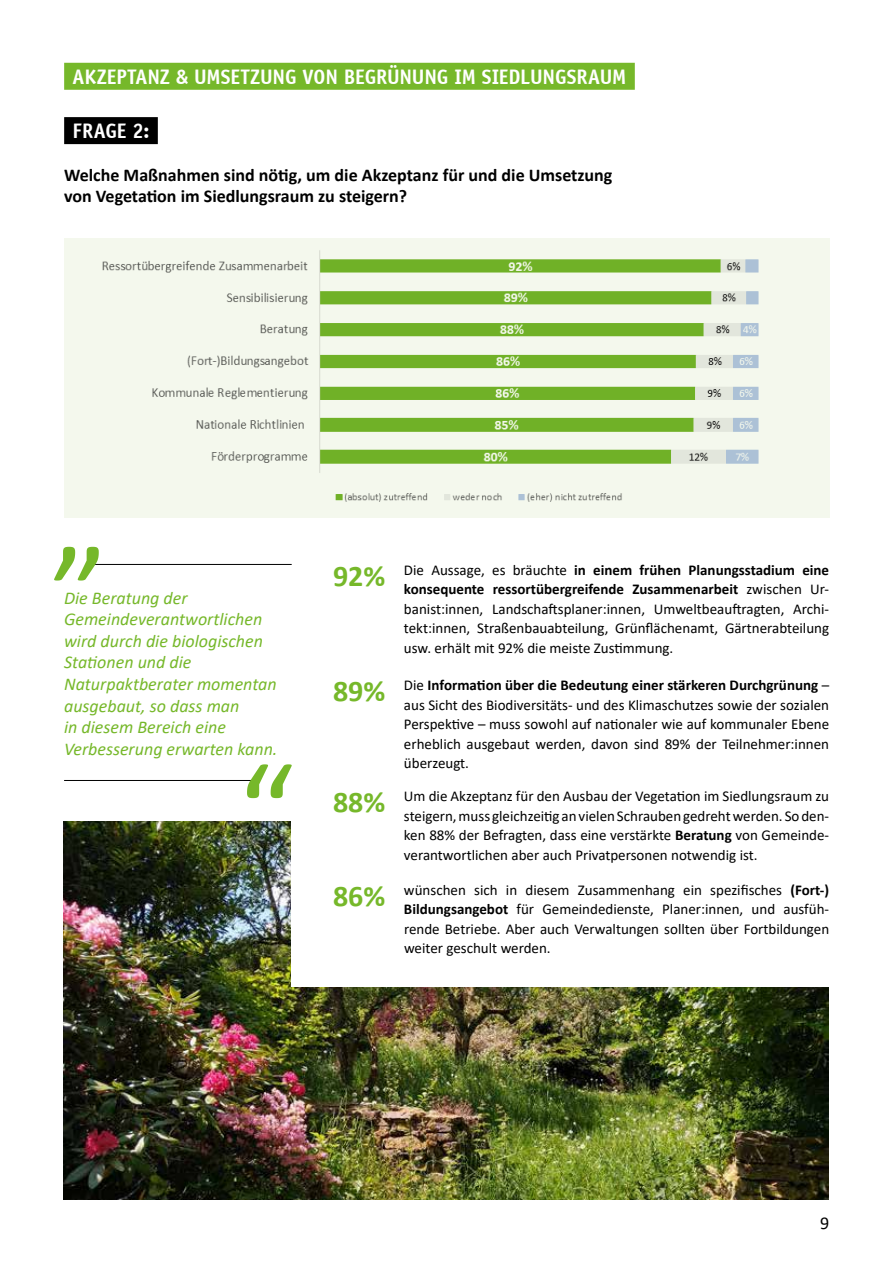
<style>
.page{position:relative;width:893px;height:1263px;background:#fff}
.page>*{position:absolute;margin:0;border:0;box-sizing:border-box;transform-origin:0 0}
.t1{font:700 30px "Calibri";color:#76b82a}
.t2{font:700 21px "Officina Sans";letter-spacing:-.01em;color:#fff;scale:.96 1}
.t3{font:italic 18px/21.6px "Calibri";color:#76b82a}
.t4{font:700 18px/21px "Calibri";color:#000}
.t5{font:18px "Calibri";color:#000}
.t6{font:15px/19.5px "Calibri";color:#000;text-align:justify}
.s1{font-weight:700}
</style>
<div class="page">
<img style="left:64px;top:821px;width:765px;height:378px">
<div style="left:291px;top:798px;width:586px;height:189px;background:#fff"></div>
<div style="left:64px;top:117px;width:94px;height:27px;background:#000"></div>
<div style="left:64px;top:63px;width:571px;height:27px;background:#76b82a"></div>
<div style="left:64px;top:239px;width:766px;height:279px;background:#f4f8ed"></div>
<img style="left:102px;top:250px;width:657px;height:252px">
<hr style="left:91px;top:564px;width:201px;height:1px;background:#000">
<svg style="left:54px;top:547px;width:45px;height:33px"></svg>
<hr style="left:64px;top:780px;width:192px;height:1px;background:#000">
<svg style="left:247px;top:764px;width:45px;height:34px"></svg>
<h2 class="t2" style="left:73px;top:62px;width:578px">AKZEPTANZ &amp; UMSETZUNG VON BEGRÜNUNG IM SIEDLUNGSRAUM</h2>
<h2 class="t2" style="left:73px;top:117px;width:81px">FRAGE 2:</h2>
<p class="t4" style="left:64px;top:164px;width:550px">Welche Maßnahmen sind nötig, um die Akzeptanz für und die Umsetzung von Vegetation im Siedlungsraum zu steigern?</p>
<p class="t3" style="left:64px;top:586px;width:215px">Die Beratung der<br>Gemeindeverantwortlichen wird durch die biologischen<br>Stationen und die<br>Naturpaktberater momentan ausgebaut, so dass man<br>in diesem Bereich eine<br>Verbesserung erwarten kann.</p>
<h1 class="t1" style="left:333px;top:555px;width:54px">92%</h1>
<h1 class="t1" style="left:333px;top:670px;width:54px">89%</h1>
<h1 class="t1" style="left:333px;top:781px;width:54px">88%</h1>
<h1 class="t1" style="left:333px;top:875px;width:54px">86%</h1>
<p class="t6" style="left:404px;top:560px;width:427px">Die Aussage, es bräuchte <span class="s1">in einem frühen Planungsstadium eine konsequente ressortübergreifende Zusammenarbeit</span> zwischen Ur&shy;banist:innen, Landschaftsplaner:innen, Umweltbeauftragten, Archi&shy;tekt:innen, Straßenbauabteilung, Grünflächenamt, Gärtnerabteilung usw. erhält mit 92% die meiste Zustimmung.</p>
<p class="t6" style="left:404px;top:675px;width:427px">Die <span class="s1">Information über die Bedeutung einer stärkeren Durchgrünung</span> – aus Sicht des Biodiversitäts- und des Klimaschutzes sowie der sozialen Perspektive – muss sowohl auf nationaler wie auf kommunaler Ebene erheblich ausgebaut werden, davon sind 89% der Teilnehmer:innen überzeugt.</p>
<p class="t6" style="left:404px;top:786px;width:427px">Um die Akzeptanz für den Ausbau der Vegetation im Siedlungsraum zu steigern, muss gleichzeitig an vielen Schrauben gedreht werden. So den&shy;ken 88% der Befragten, dass eine verstärkte <span class="s1">Beratung</span> von Gemeinde&shy;verantwortlichen aber auch Privatpersonen notwendig ist.</p>
<p class="t6" style="left:404px;top:880px;width:427px">wünschen sich in diesem Zusammenhang ein spezifisches <span class="s1">(Fort-)<br>Bildungsangebot</span> für Gemeindedienste, Planer:innen, und ausfüh&shy;rende Betriebe. Aber auch Verwaltungen sollten über Fortbildungen weiter geschult werden.</p>
<p class="t5" style="left:820px;top:1211px;width:11px">9</p>
</div>
